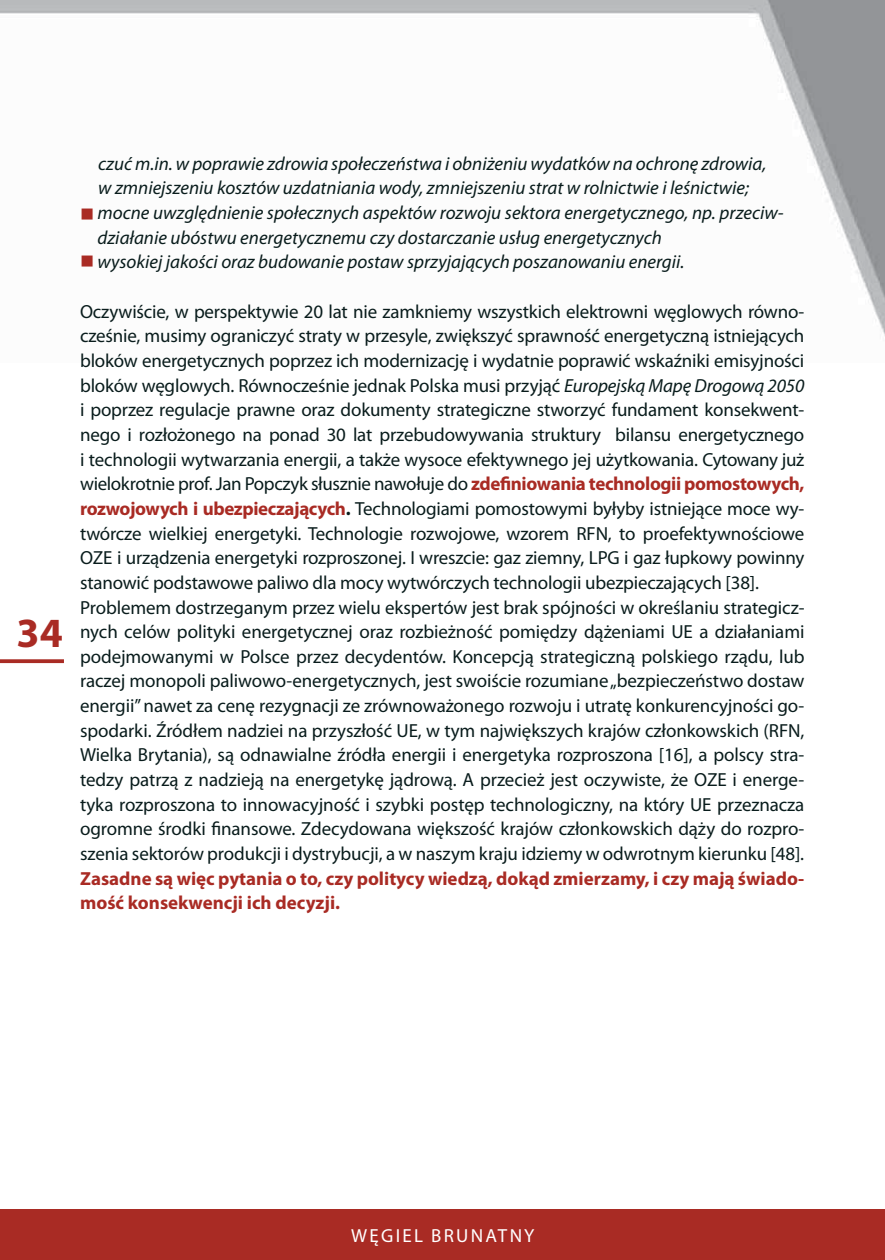
<style>
.page{position:relative;width:885px;height:1260px;background:#fff}
.page>*{position:absolute;margin:0;border:0;box-sizing:border-box;transform-origin:0 0}
.t1{font:700 41.7px "Myriad Pro";color:#a92b24}
.t2{font:18.9px/24.6px "Myriad Pro";letter-spacing:-.01em;color:#091c1c}
.t3{font:italic 18.9px/24.6px "Myriad Pro";color:#091c1c}
.t4{font:700 18.9px/24.6px "Myriad Pro";color:#a92b24}
.t5{font:18.9px "Myriad Pro";letter-spacing:.12em;color:#fff}
.s1{font-style:italic}
.s2{font-weight:700;color:#a92b24}
.s3{font-weight:700}
</style>
<div class="page">
<img style="left:0;top:0;width:885px;height:336px">
<div style="left:0;top:1209px;width:885px;height:51px;background:#a92b24"></div>
<svg style="left:0;top:659px;width:64px;height:4px"></svg>
<svg style="left:82px;top:208px;width:11px;height:12px"></svg>
<svg style="left:82px;top:256px;width:11px;height:11px"></svg>
<h1 class="t1" style="left:17px;top:617px;width:48px">34</h1>
<p class="t3" style="left:97px;top:152px;width:687px">czuć m.in. w poprawie zdrowia społeczeństwa i obniżeniu wydatków na ochronę zdrowia, w zmniejszeniu kosztów uzdatniania wody, zmniejszeniu strat w rolnictwie i leśnictwie; mocne uwzględnienie społecznych aspektów rozwoju sektora energetycznego, np. przeciw&shy;działanie ubóstwu energetycznemu czy dostarczanie usług energetycznych<br>wysokiej jakości oraz budowanie postaw sprzyjających poszanowaniu energii.</p>
<p class="t2" style="left:80px;top:300px;width:726px">Oczywiście, w perspektywie 20 lat nie zamkniemy wszystkich elektrowni węglowych równo&shy;cześnie, musimy ograniczyć straty w przesyle, zwiększyć sprawność energetyczną istniejących bloków energetycznych poprzez ich modernizację i wydatnie poprawić wskaźniki emisyjności bloków węglowych. Równocześnie jednak Polska musi przyjąć <span class="s1">Europejską Mapę Drogową 2050 </span>i poprzez regulacje prawne oraz dokumenty strategiczne stworzyć fundament konsekwent&shy;nego i rozłożonego na ponad 30 lat przebudowywania struktury bilansu energetycznego i technologii wytwarzania energii, a także wysoce efektywnego jej użytkowania. Cytowany już wielokrotnie prof. Jan Popczyk słusznie nawołuje do <span class="s2">zdefiniowania technologii pomostowych, rozwojowych i ubezpieczających</span><span class="s3">.</span> Technologiami pomostowymi byłyby istniejące moce wy&shy;twórcze wielkiej energetyki. Technologie rozwojowe, wzorem RFN, to proefektywnościowe OZE i urządzenia energetyki rozproszonej. I wreszcie: gaz ziemny, LPG i gaz łupkowy powinny stanowić podstawowe paliwo dla mocy wytwórczych technologii ubezpieczających [38].<br>Problemem dostrzeganym przez wielu ekspertów jest brak spójności w określaniu strategicz&shy;nych celów polityki energetycznej oraz rozbieżność pomiędzy dążeniami UE a działaniami podejmowanymi w Polsce przez decydentów. Koncepcją strategiczną polskiego rządu, lub raczej monopoli paliwowo-energetycznych, jest swoiście rozumiane „bezpieczeństwo dostaw energii” nawet za cenę rezygnacji ze zrównoważonego rozwoju i utratę konkurencyjności go&shy;spodarki. Źródłem nadziei na przyszłość UE, w tym największych krajów członkowskich (RFN, Wielka Brytania), są odnawialne źródła energii i energetyka rozproszona [16], a polscy stra&shy;tedzy patrzą z nadzieją na energetykę jądrową. A przecież jest oczywiste, że OZE i energe&shy;tyka rozproszona to innowacyjność i szybki postęp technologiczny, na który UE przeznacza ogromne środki finansowe. Zdecydowana większość krajów członkowskich dąży do rozpro&shy;szenia sektorów produkcji i dystrybucji, a w naszym kraju idziemy w odwrotnym kierunku [48].</p>
<p class="t4" style="left:80px;top:867px;width:726px">Zasadne są więc pytania o to, czy politycy wiedzą, dokąd zmierzamy, i czy mają świado&shy;mość konsekwencji ich decyzji.</p>
<p class="t5" style="left:351px;top:1228px;width:185px">WĘGIEL BRUNATNY</p>
</div>
